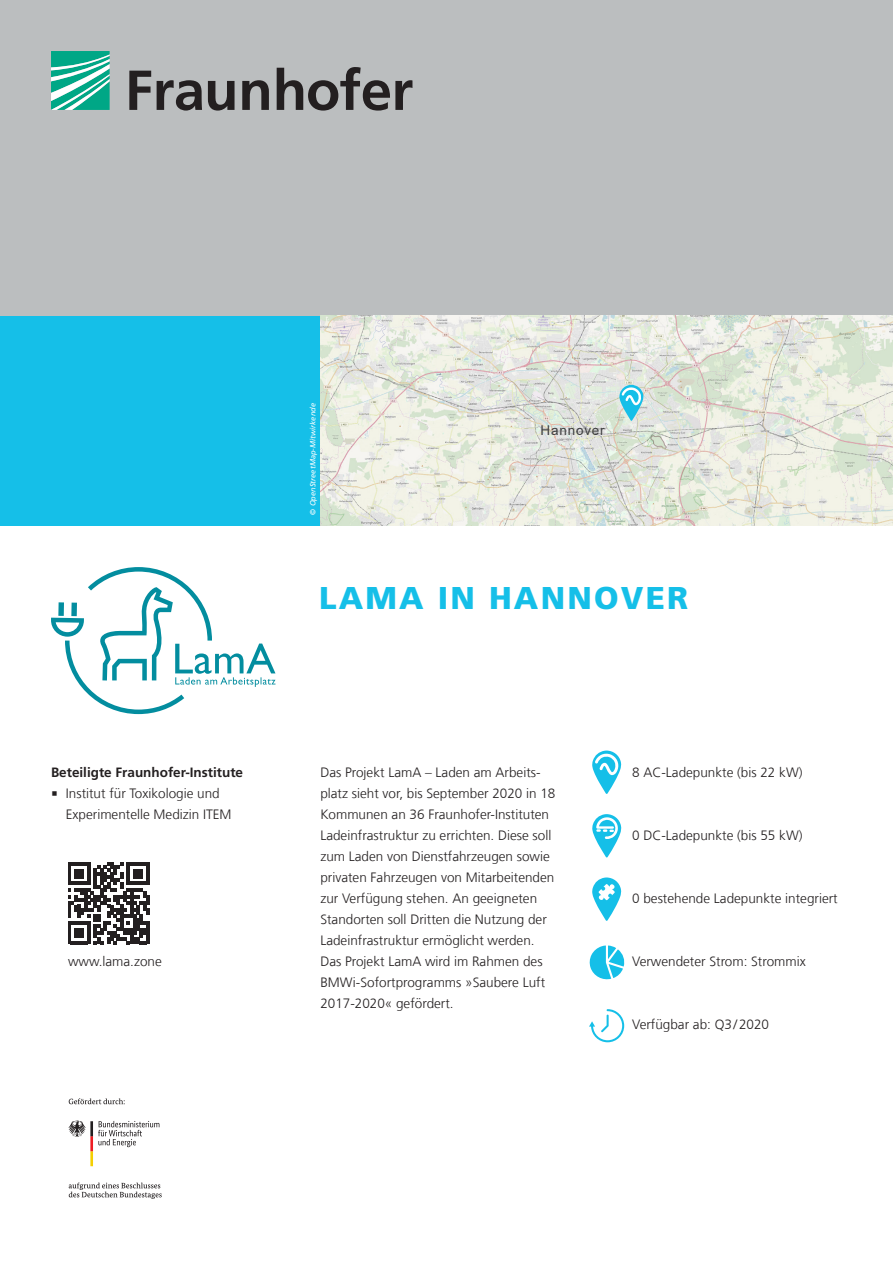
<style>
.page{position:relative;width:893px;height:1263px;background:#fff}
.page>*{position:absolute;margin:0;border:0;box-sizing:border-box;transform-origin:0 0}
.t1{font:900 31.5px "Frutiger LT Com";letter-spacing:.07em;color:#15bfe8}
.t2{font:300 13.5px/21px "Frutiger LT Com";color:#231f20}
.t3{font:700 13.5px "Frutiger LT Com";color:#231f20}
.t4{font:13.5px "Arial";letter-spacing:.06em;color:#3e3e3f}
.t5{font:italic 7.5px "Frutiger LT Com";color:#fff}
</style>
<div class="page">
<div style="left:0;top:315px;width:320px;height:210px;background:#15bfe8"></div>
<div style="left:0;top:0;width:893px;height:315px;background:#bbbebf"></div>
<svg style="left:51px;top:51px;width:59px;height:59px;background:#4bbfa8"></svg>
<svg style="left:129px;top:67px;width:283px;height:44px"></svg>
<svg style="left:68px;top:862px;width:82px;height:82px"></svg>
<svg style="left:51px;top:567px;width:224px;height:147px"></svg>
<svg style="left:592px;top:750px;width:29px;height:44px"></svg>
<svg style="left:592px;top:814px;width:29px;height:44px"></svg>
<svg style="left:592px;top:877px;width:29px;height:44px"></svg>
<svg style="left:590px;top:945px;width:34px;height:34px"></svg>
<svg style="left:589px;top:1009px;width:35px;height:33px"></svg>
<img style="left:320px;top:315px;width:573px;height:210px">
<svg style="left:69px;top:1098px;width:56px;height:6px"></svg>
<svg style="left:69px;top:1182px;width:93px;height:17px"></svg>
<svg style="left:68px;top:1120px;width:91px;height:46px"></svg>
<svg style="left:619px;top:385px;width:25px;height:36px"></svg>
<p class="t3" style="left:51px;top:764px;width:194px">Beteiligte Fraunhofer-Institute</p>
<p class="t2" style="left:66px;top:783px;width:167px">Institut für Toxikologie und<br>Experimentelle Medizin ITEM</p>
<p class="t2" style="left:68px;top:951px;width:95px">www.lama.zone</p>
<p class="t5" style="left:308px;top:515px;width:113px;rotate:-90deg">© OpenStreetMap-Mitwirkende</p>
<p class="t4" style="left:540px;top:421px;width:66px">Hannover</p>
<h1 class="t1" style="left:319px;top:579px;width:371px">LAMA IN HANNOVER</h1>
<p class="t2" style="left:320px;top:762px;width:237px">Das Projekt LamA – Laden am Arbeits&shy;platz sieht vor, bis September 2020 in 18<br>Kommunen an 36 Fraunhofer-Instituten Ladeinfrastruktur zu errichten. Diese soll zum Laden von Dienstfahrzeugen sowie privaten Fahrzeugen von Mitarbeitenden zur Verfügung stehen. An geeigneten Standorten soll Dritten die Nutzung der Ladeinfrastruktur ermöglicht werden.<br>Das Projekt LamA wird im Rahmen des BMWi-Sofortprogramms »Saubere Luft 2017-2020« gefördert.</p>
<p class="t2" style="left:632px;top:762px;width:172px">8 AC-Ladepunkte (bis 22 kW)</p>
<p class="t2" style="left:632px;top:825px;width:172px">0 DC-Ladepunkte (bis 55 kW)</p>
<p class="t2" style="left:632px;top:888px;width:207px">0 bestehende Ladepunkte integriert</p>
<p class="t2" style="left:632px;top:951px;width:175px">Verwendeter Strom: Strommix</p>
<p class="t2" style="left:632px;top:1014px;width:138px">Verfügbar ab: Q3/2020</p>
</div>
